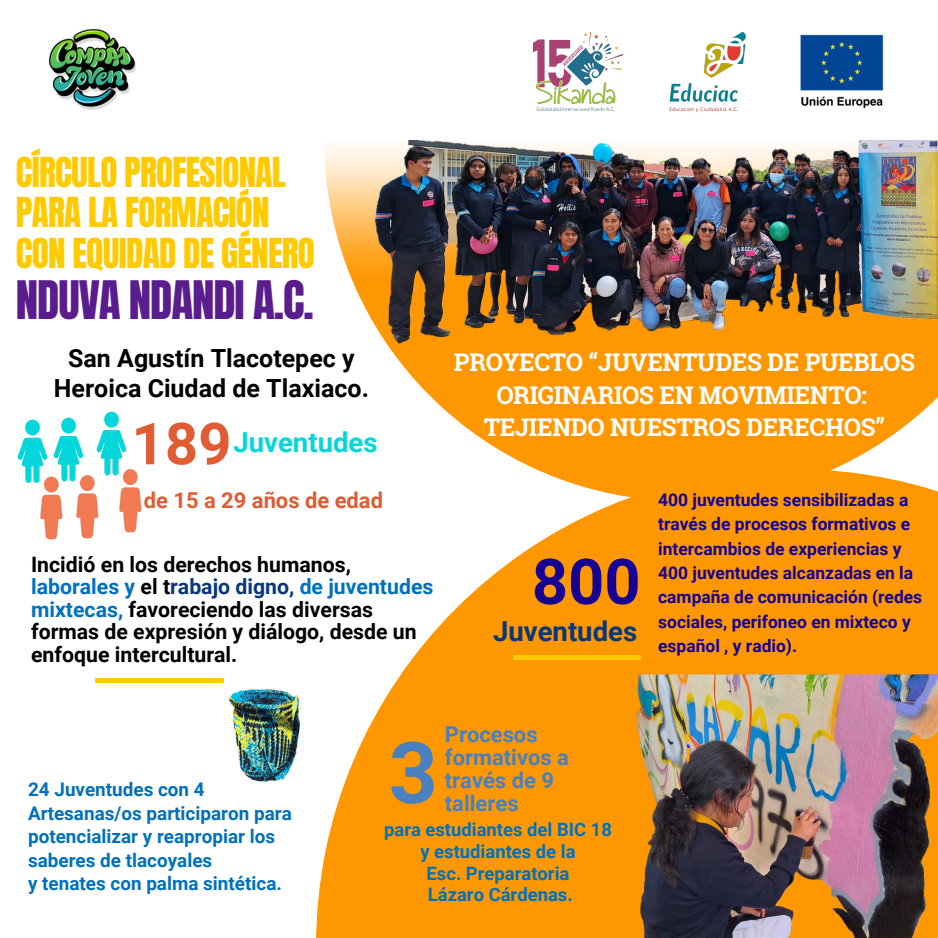
<style>
.page{position:relative;width:938px;height:938px;background:#fff}
.page>*{position:absolute;margin:0;border:0;box-sizing:border-box;transform-origin:0 0}
.t1{font:700 85.25px "Roboto";color:#4980bf}
.t2{font:700 63.12px "Roboto";color:#160194}
.t3{font:700 58.12px "Roboto";color:#e05c32}
.t4{font:45.12px "Anton";letter-spacing:-.025em;color:#5a1d8e}
.t5{font:35.12px/40.2px "Anton";letter-spacing:-.02em;color:#ffcb00}
.t6{font:700 27.5px "Roboto";color:#03d7db}
.t7{font:700 27.5px "Roboto";color:#08377c}
.t8{font:700 25px/30px "Roboto";color:#000;text-align:center}
.t9{font:700 24.38px/32.8px "Roboto Slab";letter-spacing:-.015em;color:#fff;text-align:center}
.t10{font:700 21.88px/23.1px "Roboto";color:#4980bf}
.t11{font:700 21.88px "Roboto";color:#e05c32}
.t12{font:700 21.25px/22.5px "Roboto";color:#000}
.t13{font:700 18.88px/23.5px "Roboto";color:#0071bc}
.t14{font:700 18.38px "Roboto";color:#0071bc}
.t15{font:700 17.38px/24.4px "Roboto";color:#160194}
.s1{color:#0071bc}
.s2{color:#08377c}
</style>
<div class="page">
<svg style="left:510px;top:346px;width:428px;height:123px;fill:#ff9700"></svg>
<img style="left:324px;top:140px;width:613px;height:316px">
<svg style="left:316px;top:469px;width:622px;height:468px;fill:#ff9700"></svg>
<img style="left:565px;top:673px;width:373px;height:264px">
<img style="left:362px;top:141px;width:576px;height:205px">
<img style="left:17px;top:419px;width:35px;height:121px">
<img style="left:52px;top:417px;width:43px;height:123px">
<img style="left:95px;top:411px;width:47px;height:122px">
<img style="left:205px;top:647px;width:126px;height:149px">
<img style="left:49px;top:29px;width:87px;height:81px">
<img style="left:800px;top:34px;width:84px;height:75px">
<img style="left:669px;top:31px;width:77px;height:82px">
<img style="left:533px;top:32px;width:89px;height:78px">
<img style="left:95px;top:678px;width:130px;height:4px">
<img style="left:511px;top:655px;width:131px;height:4px">
<p class="t5" style="left:16px;top:153px;width:300px">CÍRCULO PROFESIONAL<br>PARA LA FORMACIÓN<br>CON EQUIDAD DE GÉNERO</p>
<h4 class="t4" style="left:16px;top:267px;width:299px">NDUVA NDANDI A.C.</h4>
<p class="t8" style="left:54px;top:343px;width:316px">San Agustín Tlacotepec y<br>Heroica Ciudad de Tlaxiaco.</p>
<p class="t3" style="left:131px;top:410px;width:101px">189</p>
<h4 class="t6" style="left:233px;top:426px;width:146px">Juventudes</h4>
<p class="t11" style="left:144px;top:487px;width:241px">de 15 a 29 años de edad</p>
<h1 class="t12" style="left:31px;top:553px;width:404px">Incidió en los derechos humanos, <span class="s1">laborales y</span> el t<span class="s2">rabajo digno,</span> <span class="s1">de juventudes mixtecas,</span> favoreciendo las diversas formas de expresión y diálogo, desde un enfoque intercultural.</h1>
<p class="t9" style="left:454px;top:345px;width:462px">PROYECTO “JUVENTUDES DE PUEBLOS<br>ORIGINARIOS EN MOVIMIENTO:<br>TEJIENDO NUESTROS DERECHOS”</p>
<p class="t2" style="left:532px;top:545px;width:110px">800</p>
<p class="t7" style="left:493px;top:616px;width:146px">Juventudes</p>
<h6 class="t15" style="left:658px;top:487px;width:265px">400 juventudes sensibilizadas a través de procesos formativos e intercambios de experiencias y<br>400 juventudes alcanzadas en la campaña de comunicación (redes sociales, perifoneo en mixteco y español , y radio).</h6>
<h6 class="t13" style="left:28px;top:778px;width:265px">24 Juventudes con 4<br>Artesanas/os participaron para potencializar y reapropiar los saberes de tlacoyales</h6>
<p class="t13" style="left:28px;top:872px;width:255px">y tenates con palma sintética.</p>
<p class="t1" style="left:389px;top:724px;width:50px">3</p>
<p class="t10" style="left:445px;top:722px;width:126px">Procesos formativos a través de 9</p>
<p class="t10" style="left:445px;top:792px;width:75px">talleres</p>
<h6 class="t14" style="left:384px;top:819px;width:229px">para estudiantes del BIC 18</h6>
<p class="t14" style="left:420px;top:841px;width:157px">y estudiantes de la</p>
<p class="t14" style="left:426px;top:862px;width:144px">Esc. Preparatoria</p>
<p class="t14" style="left:428px;top:884px;width:146px">Lázaro Cárdenas.</p>
</div>
